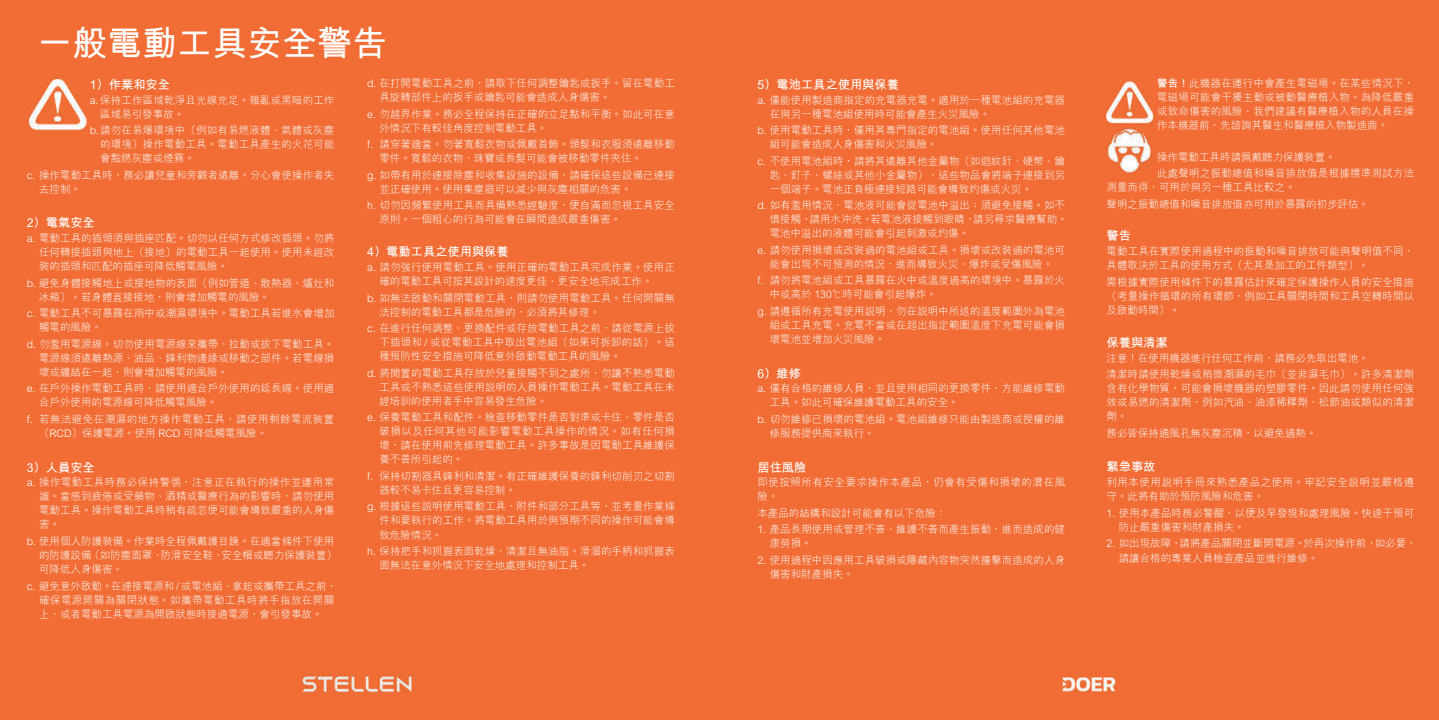
<style>
.page{position:relative;width:1439px;height:720px;background:#fff}
.page>*{position:absolute;margin:0;border:0;box-sizing:border-box;transform-origin:0 0}
.t1{font:700 35px "M Hei HK";color:#fff}
.t2{font:700 12.25px "M Hei HK";color:#fff}
.t3{font:300 10.5px/14px "M Hei HK";letter-spacing:.005em;color:#fff}
.t4{font:300 10.5px/14px "M Hei HK";letter-spacing:.05em;color:#fff}
.t5{font:300 10.5px/14px "M Hei HK";letter-spacing:.045em;color:#fff}
.s1{font-weight:700}
</style>
<div class="page">
<div style="left:0;top:0;width:1439px;height:719px;background:#f16d35"></div>
<p class="t1" style="left:37px;top:18px;width:351px">一般電動工具安全警告</p>
<p class="t2" style="left:90px;top:75px;width:82px">1）作業和安全</p>
<p class="t3" style="left:100px;top:92px;width:236px;text-indent:-10px">a.保持工作區域乾淨且光線充足。雜亂或黑暗的工作區域易引發事故。</p>
<p class="t3" style="left:100px;top:123px;width:236px;text-align:justify;text-indent:-10px">b.請勿在易爆環境中（例如有易燃液體、氣體或灰塵的環境）操作電動工具。電動工具產生的火花可能會點燃灰塵或煙霧。</p>
<p class="t3" style="left:39px;top:167px;width:297px;text-indent:-12px">c. 操作電動工具時，務必讓兒童和旁觀者遠離。分心會使操作者失去控制。</p>
<p class="t2" style="left:27px;top:214px;width:70px">2）電氣安全</p>
<p class="t3" style="left:39px;top:231px;width:297px;text-align:justify;text-indent:-12px">a. 電動工具的插頭須與插座匹配。切勿以任何方式修改插頭。勿將任何轉接插頭與地上（接地）的電動工具一起使用。使用未經改裝的插頭和匹配的插座可降低觸電風險。</p>
<p class="t3" style="left:39px;top:275px;width:297px;text-indent:-12px">b. 避免身體接觸地上或接地物的表面（例如管道、散熱器、爐灶和冰箱）。若身體直接接地，則會增加觸電的風險。</p>
<p class="t3" style="left:39px;top:306px;width:297px;text-indent:-12px">c. 電動工具不可暴露在雨中或潮濕環境中。電動工具若進水會增加觸電的風險。</p>
<p class="t3" style="left:39px;top:336px;width:297px;text-align:justify;text-indent:-12px">d. 勿濫用電源線。切勿使用電源線來攜帶、拉動或拔下電動工具。電源線須遠離熱源、油品、鋒利物邊緣或移動之部件。若電線損壞或纏結在一起，則會增加觸電的風險。</p>
<p class="t3" style="left:39px;top:381px;width:297px;text-indent:-12px">e. 在戶外操作電動工具時，請使用適合戶外使用的延長線。使用適合戶外使用的電源線可降低觸電風險。</p>
<p class="t5" style="left:39px;top:411px;width:297px;text-indent:-12px">f. 若無法避免在潮濕的地方操作電動工具，請使用剩餘電流裝置（RCD）保護電源。使用 RCD 可降低觸電風險。</p>
<p class="t2" style="left:27px;top:458px;width:70px">3）人員安全</p>
<p class="t3" style="left:39px;top:475px;width:297px;text-align:justify;text-indent:-12px">a. 操作電動工具時務必保持警惕，注意正在執行的操作並運用常識。當感到疲倦或受藥物、酒精或醫療行為的影響時，請勿使用電動工具。操作電動工具時稍有疏忽便可能會導致嚴重的人身傷害。</p>
<p class="t3" style="left:39px;top:533px;width:299px;text-indent:-12px">b. 使用個人防護裝備。作業時全程佩戴護目鏡。在適當條件下使用的防護設備（如防塵面罩、防滑安全鞋、安全帽或聽力保護裝置）可降低人身傷害。</p>
<p class="t3" style="left:39px;top:578px;width:299px;text-indent:-12px">c. 避免意外啟動。在連接電源和 / 或電池組、拿起或攜帶工具之前，確保電源開關為關閉狀態。如攜帶電動工具時將手指放在開關上，或者電動工具電源為開啟狀態時接通電源，會引發事故。</p>
<p class="t3" style="left:379px;top:76px;width:297px;text-indent:-12px">d. 在打開電動工具之前，請取下任何調整鑰匙或扳手。留在電動工具旋轉部件上的扳手或鑰匙可能會造成人身傷害。</p>
<p class="t3" style="left:379px;top:106px;width:297px;text-indent:-12px">e. 勿越界作業。務必全程保持在正確的立足點和平衡。如此可在意外情況下有較佳角度控制電動工具。</p>
<p class="t3" style="left:379px;top:137px;width:297px;text-indent:-12px">f. 請穿著適當。勿著寬鬆衣物或佩戴首飾。頭髮和衣服須遠離移動零件。寬鬆的衣物、珠寶或長髮可能會被移動零件夾住。</p>
<p class="t3" style="left:379px;top:167px;width:297px;text-indent:-12px">g. 如帶有用於連接除塵和收集設施的設備，請確保這些設備已連接並正確使用。使用集塵器可以減少與灰塵相關的危害。</p>
<p class="t3" style="left:379px;top:198px;width:297px;text-indent:-12px">h. 切勿因頻繁使用工具而具備熟悉經驗度，便自滿而忽視工具安全原則。一個粗心的行為可能會在瞬間造成嚴重傷害。</p>
<p class="t2" style="left:367px;top:243px;width:143px">4）電動工具之使用與保養</p>
<p class="t3" style="left:379px;top:260px;width:297px;text-indent:-12px">a. 請勿強行使用電動工具。使用正確的電動工具完成作業。使用正確的電動工具可按其設計的速度更佳、更安全地完成工作。</p>
<p class="t3" style="left:379px;top:290px;width:297px;text-indent:-12px">b. 如無法啟動和關閉電動工具，則請勿使用電動工具。任何開關無法控制的電動工具都是危險的，必須將其修理。</p>
<p class="t3" style="left:379px;top:321px;width:297px;text-align:justify;text-indent:-12px">c. 在進行任何調整、更換配件或存放電動工具之前，請從電源上拔下插頭和 / 或從電動工具中取出電池組（如果可拆卸的話）。這種預防性安全措施可降低意外啟動電動工具的風險。</p>
<p class="t3" style="left:379px;top:365px;width:297px;text-align:justify;text-indent:-12px">d. 將閒置的電動工具存放於兒童接觸不到之處所，勿讓不熟悉電動工具或不熟悉這些使用說明的人員操作電動工具。電動工具在未經培訓的使用者手中容易發生危險。</p>
<p class="t3" style="left:379px;top:410px;width:297px;text-align:justify;text-indent:-12px">e. 保養電動工具和配件。檢查移動零件是否對準或卡住、零件是否破損以及任何其他可能影響電動工具操作的情況。如有任何損壞，請在使用前先修理電動工具。許多事故是因電動工具維護保養不善所引起的。</p>
<p class="t3" style="left:379px;top:468px;width:297px;text-indent:-12px">f. 保持切割器具鋒利和清潔。有正確維護保養的鋒利切削刃之切割器較不易卡住且更容易控制。</p>
<p class="t3" style="left:379px;top:498px;width:297px;text-align:justify;text-indent:-12px">g. 根據這些說明使用電動工具、附件和部分工具等，並考量作業條件和要執行的工作。將電動工具用於與預期不同的操作可能會導致危險情況。</p>
<p class="t3" style="left:379px;top:543px;width:297px;text-indent:-12px">h. 保持把手和抓握表面乾燥、清潔且無油脂。滑溜的手柄和抓握表面無法在意外情況下安全地處理和控制工具。</p>
<p class="t2" style="left:757px;top:75px;width:143px">5）電池工具之使用與保養</p>
<p class="t3" style="left:769px;top:92px;width:297px;text-indent:-12px">a. 僅能使用製造商指定的充電器充電。適用於一種電池組的充電器在與另一種電池組使用時可能會產生火災風險。</p>
<p class="t3" style="left:769px;top:123px;width:297px;text-indent:-12px">b. 使用電動工具時，僅用其專門指定的電池組。使用任何其他電池組可能會造成人身傷害和火災風險。</p>
<p class="t3" style="left:769px;top:153px;width:297px;text-align:justify;text-indent:-12px">c. 不使用電池組時，請將其遠離其他金屬物（如迴紋針、硬幣、鑰匙、釘子、螺絲或其他小金屬物），這些物品會將端子連接到另一個端子。電池正負極連接短路可能會導致灼傷或火災。</p>
<p class="t3" style="left:769px;top:198px;width:299px;text-indent:-12px">d. 如有濫用情況，電池液可能會從電池中溢出；須避免接觸。如不慎接觸，請用水沖洗。若電池液接觸到眼睛，請另尋求醫療幫助。電池中溢出的液體可能會引起刺激或灼傷。</p>
<p class="t3" style="left:757px;top:242px;width:309px;text-align:center">e. 請勿使用損壞或改裝過的電池組或工具。損壞或改裝過的電池可能會出現不可預測的情況，進而導致火災、爆炸或受傷風險。</p>
<p class="t3" style="left:769px;top:273px;width:297px;text-indent:-12px">f. 請勿將電池組或工具暴露在火中或溫度過高的環境中。暴露於火中或高於 130℃時可能會引起爆炸。</p>
<p class="t3" style="left:769px;top:303px;width:297px;text-align:justify;text-indent:-12px">g. 請遵循所有充電使用說明，勿在說明中所述的溫度範圍外為電池組或工具充電。充電不當或在超出指定範圍溫度下充電可能會損壞電池並增加火災風險。</p>
<p class="t2" style="left:757px;top:364px;width:45px">6）維修</p>
<p class="t3" style="left:769px;top:381px;width:297px;text-indent:-12px">a. 僅有合格的維修人員，並且使用相同的更換零件，方能維修電動工具。如此可確保維護電動工具的安全。</p>
<p class="t3" style="left:769px;top:411px;width:297px;text-indent:-12px">b. 切勿維修已損壞的電池組。電池組維修只能由製造商或授權的維修服務提供商來執行。</p>
<p class="t2" style="left:757px;top:458px;width:50px">居住風險</p>
<p class="t4" style="left:757px;top:475px;width:309px">即使按照所有安全要求操作本產品，仍會有受傷和損壞的潛在風險。</p>
<p class="t3" style="left:757px;top:505px;width:191px">本產品的結構和設計可能會有以下危險：</p>
<p class="t3" style="left:769px;top:522px;width:297px;text-indent:-12px">1. 產品長期使用或管理不善、維護不善而產生振動，進而造成的健康勞損。</p>
<p class="t3" style="left:769px;top:552px;width:297px;text-indent:-12px">2. 使用過程中因應用工具破損或隱藏內容物突然撞擊而造成的人身傷害和財產損失。</p>
<p class="t3" style="left:1157px;top:76px;width:259px;text-align:justify"><span class="s1">警告！</span>此機器在運行中會產生電磁場。在某些情況下，電磁場可能會干擾主動或被動醫療植入物。為降低嚴重或致命傷害的風險，我們建議有醫療植入物的人員在操作本機器前，先諮詢其醫生和醫療植入物製造商。</p>
<p class="t3" style="left:1157px;top:149px;width:180px">操作電動工具時請佩戴聽力保護裝置。</p>
<p class="t3" style="left:1106px;top:166px;width:309px;text-indent:51px">此處聲明之振動總值和噪音排放值是根據標準測試方法測量而得，可用於與另一種工具比較之。</p>
<p class="t3" style="left:1106px;top:196px;width:264px">聲明之振動總值和噪音排放值亦可用於暴露的初步評估。</p>
<p class="t2" style="left:1106px;top:227px;width:26px">警告</p>
<p class="t3" style="left:1106px;top:244px;width:309px">電動工具在實際使用過程中的振動和噪音排放可能與聲明值不同，具體取決於工具的使用方式（尤其是加工的工件類型）。</p>
<p class="t3" style="left:1106px;top:274px;width:309px;text-align:justify">需根據實際使用條件下的暴露估計來確定保護操作人員的安全措施（考量操作循環的所有環節，例如工具關閉時間和工具空轉時間以及啟動時間）。</p>
<p class="t2" style="left:1106px;top:333px;width:63px">保養與清潔</p>
<p class="t3" style="left:1106px;top:350px;width:264px">注意！在使用機器進行任何工作前，請務必先取出電池。</p>
<p class="t3" style="left:1106px;top:367px;width:309px;text-align:justify">清潔時請使用乾燥或稍微潮濕的毛巾（並非濕毛巾）。許多清潔劑含有化學物質，可能會損壞機器的塑膠零件。因此請勿使用任何強效或易燃的清潔劑，例如汽油、油漆稀釋劑、松節油或類似的清潔劑。</p>
<p class="t3" style="left:1106px;top:425px;width:211px">務必皆保持通風孔無灰塵沉積，以避免過熱。</p>
<p class="t2" style="left:1106px;top:457px;width:50px">緊急事故</p>
<p class="t4" style="left:1106px;top:474px;width:309px">利用本使用說明手冊來熟悉產品之使用。牢記安全說明並嚴格遵守。此將有助於預防風險和危害。</p>
<p class="t3" style="left:1118px;top:505px;width:297px;text-indent:-12px">1. 使用本產品時務必警醒，以便及早發現和處理風險。快速干預可防止嚴重傷害和財產損失。</p>
<p class="t3" style="left:1118px;top:535px;width:299px;text-indent:-12px">2. 如出現故障，請將產品關閉並斷開電源。於再次操作前，如必要，請讓合格的專業人員檢查產品並進行維修。</p>
</div>
